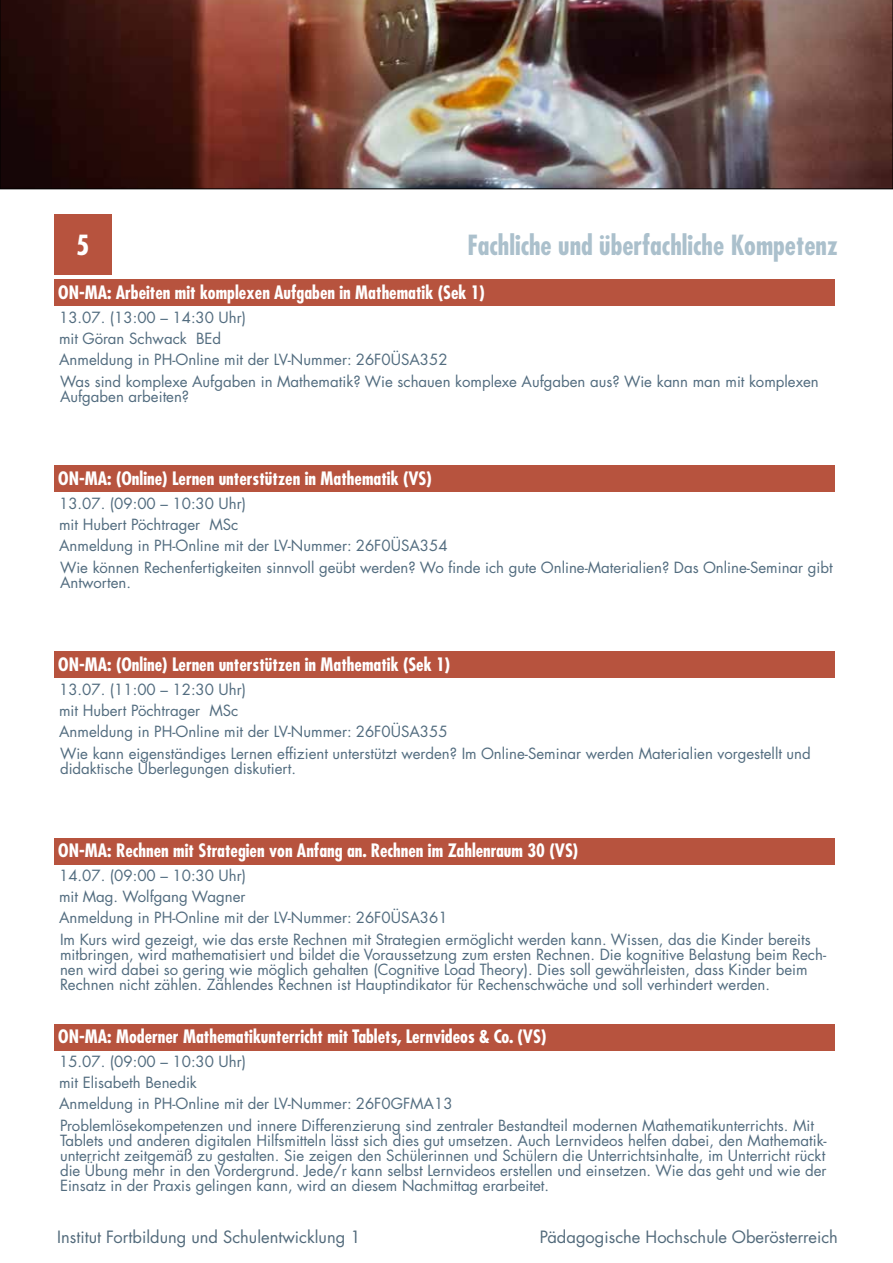
<style>
.page{position:relative;width:893px;height:1263px;background:#fff}
.page>*{position:absolute;margin:0;border:0;box-sizing:border-box;transform-origin:0 0}
.t1{font:700 condensed 27px "Futura LT Pro";color:#abc0cc}
.t2{font:700 condensed 27px "Futura LT Pro";color:#fff}
.t3{font:700 condensed 18px "Futura LT Pro";color:#fff}
.t4{font:16.5px "Futura LT Pro";color:#526a7b}
.t5{font:15px/20.9px "Futura LT Pro";color:#526c7f}
</style>
<div class="page">
<img style="left:0;top:0;width:893px;height:189px">
<div style="left:54px;top:214px;width:58px;height:60px;background:#b7533e"></div>
<div style="left:54px;top:280px;width:781px;height:26px;background:#b7533e"></div>
<div style="left:54px;top:466px;width:781px;height:26px;background:#b7533e"></div>
<div style="left:54px;top:652px;width:781px;height:26px;background:#b7533e"></div>
<div style="left:54px;top:838px;width:781px;height:26px;background:#b7533e"></div>
<div style="left:54px;top:1024px;width:781px;height:26px;background:#b7533e"></div>
<h1 class="t2" style="left:76px;top:227px;width:15px">5</h1>
<h1 class="t1" style="left:467px;top:227px;width:372px">Fachliche und überfachliche Kompetenz</h1>
<p class="t3" style="left:58px;top:280px;width:428px">ON-MA: Arbeiten mit komplexen Aufgaben in Mathematik (Sek 1)</p>
<p class="t5" style="left:59px;top:307px;width:390px">13.07. (13:00 – 14:30 Uhr)<br>mit Göran Schwack BEd<br>Anmeldung in PH-Online mit der LV-Nummer: 26F0ÜSA352</p>
<p class="t5" style="left:60px;top:374px;width:760px;line-height:15px">Was sind komplexe Aufgaben in Mathematik? Wie schauen komplexe Aufgaben aus? Wie kann man mit komplexen<br>Aufgaben arbeiten?</p>
<p class="t3" style="left:58px;top:466px;width:375px">ON-MA: (Online) Lernen unterstützen in Mathematik (VS)</p>
<p class="t5" style="left:59px;top:493px;width:390px">13.07. (09:00 – 10:30 Uhr)<br>mit Hubert Pöchtrager MSc<br>Anmeldung in PH-Online mit der LV-Nummer: 26F0ÜSA354</p>
<p class="t5" style="left:60px;top:560px;width:774px;line-height:15px">Wie können Rechenfertigkeiten sinnvoll geübt werden? Wo finde ich gute Online-Materialien? Das Online-Seminar gibt<br>Antworten.</p>
<p class="t3" style="left:58px;top:652px;width:394px">ON-MA: (Online) Lernen unterstützen in Mathematik (Sek 1)</p>
<p class="t5" style="left:59px;top:679px;width:390px">13.07. (11:00 – 12:30 Uhr)<br>mit Hubert Pöchtrager MSc<br>Anmeldung in PH-Online mit der LV-Nummer: 26F0ÜSA355</p>
<p class="t5" style="left:60px;top:746px;width:752px;line-height:15px">Wie kann eigenständiges Lernen effizient unterstützt werden? Im Online-Seminar werden Materialien vorgestellt und didaktische Überlegungen diskutiert.</p>
<p class="t3" style="left:58px;top:838px;width:522px">ON-MA: Rechnen mit Strategien von Anfang an. Rechnen im Zahlenraum 30 (VS)</p>
<p class="t5" style="left:59px;top:865px;width:390px">14.07. (09:00 – 10:30 Uhr)<br>mit Mag. Wolfgang Wagner<br>Anmeldung in PH-Online mit der LV-Nummer: 26F0ÜSA361</p>
<p class="t5" style="left:60px;top:932px;width:768px;line-height:15px">Im Kurs wird gezeigt, wie das erste Rechnen mit Strategien ermöglicht werden kann. Wissen, das die Kinder bereits mitbringen, wird mathematisiert und bildet die Voraussetzung zum ersten Rechnen. Die kognitive Belastung beim Rech&shy;nen wird dabei so gering wie möglich gehalten (Cognitive Load Theory). Dies soll gewährleisten, dass Kinder beim Rechnen nicht zählen. Zählendes Rechnen ist Hauptindikator für Rechenschwäche und soll verhindert werden.</p>
<p class="t3" style="left:58px;top:1024px;width:490px">ON-MA: Moderner Mathematikunterricht mit Tablets, Lernvideos &amp; Co. (VS)</p>
<p class="t5" style="left:59px;top:1051px;width:395px">15.07. (09:00 – 10:30 Uhr)<br>mit Elisabeth Benedik<br>Anmeldung in PH-Online mit der LV-Nummer: 26F0GFMA13</p>
<p class="t5" style="left:60px;top:1118px;width:768px;line-height:15px">Problemlösekompetenzen und innere Differenzierung sind zentraler Bestandteil modernen Mathematikunterrichts. Mit Tablets und anderen digitalen Hilfsmitteln lässt sich dies gut umsetzen. Auch Lernvideos helfen dabei, den Mathematik&shy;unterricht zeitgemäß zu gestalten. Sie zeigen den Schülerinnen und Schülern die Unterrichtsinhalte, im Unterricht rückt die Übung mehr in den Vordergrund. Jede/r kann selbst Lernvideos erstellen und einsetzen. Wie das geht und wie der Einsatz in der Praxis gelingen kann, wird an diesem Nachmittag erarbeitet.</p>
<p class="t4" style="left:57px;top:1225px;width:305px">Institut Fortbildung und Schulentwicklung 1</p>
<p class="t4" style="left:540px;top:1225px;width:300px">Pädagogische Hochschule Oberösterreich</p>
</div>
